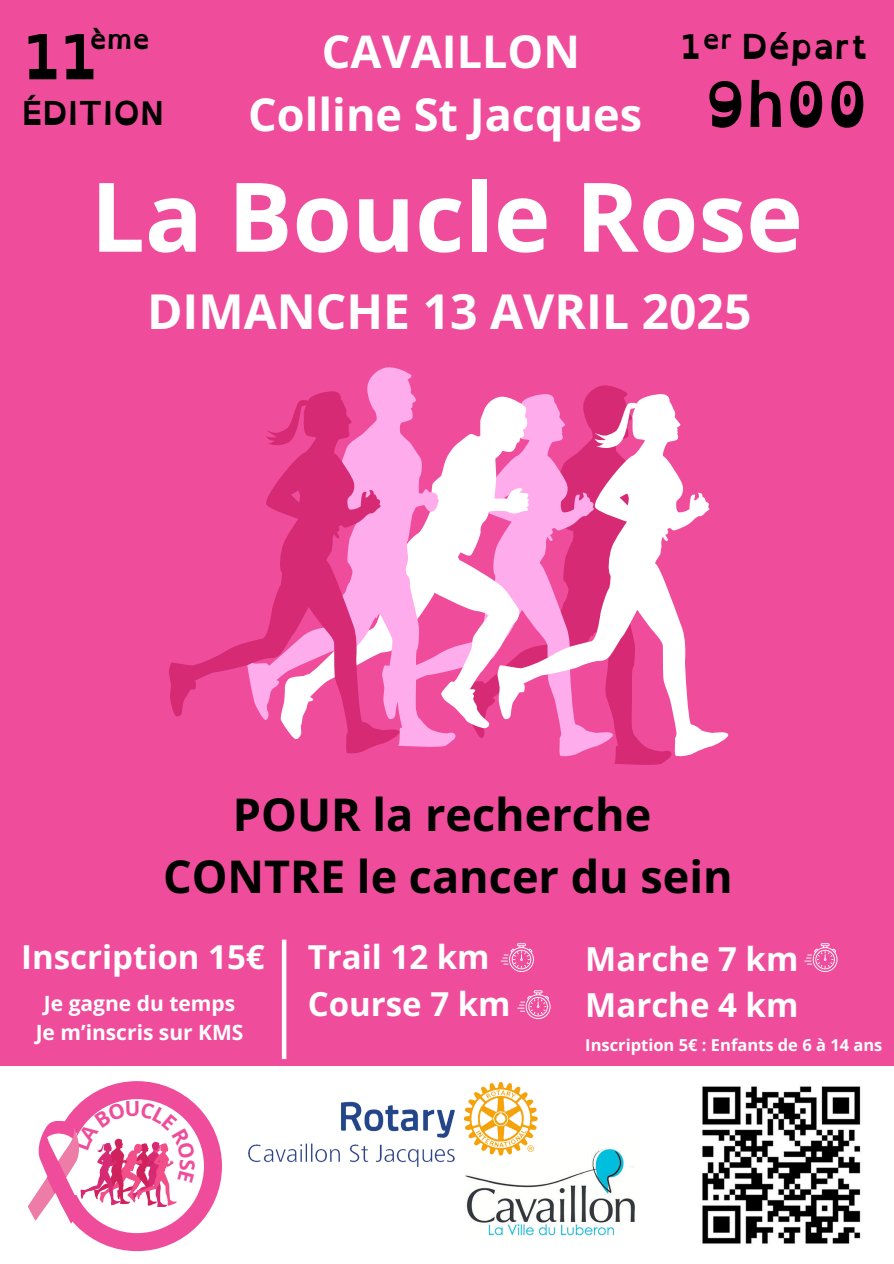
<style>
.page{position:relative;width:894px;height:1264px;background:#fff}
.page>*{position:absolute;margin:0;border:0;box-sizing:border-box;transform-origin:0 0}
.t1{font:700 96px "Open Sans";color:#fff}
.t2{font:700 63px "Open Dyslexic";color:#000}
.t3{font:700 48px "Open Sans";color:#fff}
.t4{font:700 45px/61.8px "Open Sans";color:#000;text-align:center}
.t5{font:700 45px "Open Sans";color:#fff}
.t6{font:700 34.5px "Open Dyslexic";color:#000}
.t7{font:700 33px/46.2px "Open Sans";color:#fff}
.t8{font:700 33px "Open Dyslexic";color:#000}
.t9{font:700 27px "Open Dyslexic";color:#000}
.t10{font:700 21px "Open Sans";color:#fff}
.t11{font:700 16.5px "Open Sans";color:#fff}
</style>
<div class="page">
<div style="left:0;top:0;width:893px;height:1263px;background:#ef4d9b"></div>
<svg style="left:563px;top:385px;width:108px;height:380px"></svg>
<svg style="left:529px;top:393px;width:200px;height:363px"></svg>
<svg style="left:457px;top:396px;width:72px;height:342px"></svg>
<svg style="left:367px;top:367px;width:90px;height:380px"></svg>
<svg style="left:169px;top:391px;width:232px;height:363px"></svg>
<div style="left:0;top:1065px;width:893px;height:198px;background:#fff"></div>
<img style="left:466px;top:1148px;width:169px;height:88px">
<img style="left:222px;top:1065px;width:345px;height:125px">
<hr style="left:282px;top:939px;width:4px;height:120px;background:#fff">
<svg style="left:500px;top:943px;width:33px;height:29px"></svg>
<svg style="left:517px;top:990px;width:33px;height:29px"></svg>
<svg style="left:804px;top:943px;width:33px;height:29px"></svg>
<img style="left:702px;top:1086px;width:159px;height:158px">
<svg style="left:28px;top:1081px;width:194px;height:169px"></svg>
<p class="t9" style="left:89px;top:16px;width:62px">ème</p>
<p class="t6" style="left:680px;top:16px;width:188px">1 Départ</p>
<p class="t2" style="left:704px;top:48px;width:165px">9h00</p>
<p class="t2" style="left:24px;top:0;width:76px">11</p>
<p class="t5" style="left:322px;top:20px;width:259px">CAVAILLON</p>
<p class="t8" style="left:22px;top:84px;width:143px">ÉDITION</p>
<p class="t5" style="left:248px;top:83px;width:395px">Colline St Jacques</p>
<p class="t9" style="left:702px;top:16px;width:32px">er</p>
<p class="t1" style="left:91px;top:149px;width:713px">La Boucle Rose</p>
<p class="t3" style="left:147px;top:278px;width:605px">DIMANCHE 13 AVRIL 2025</p>
<h6 class="t4" style="left:163px;top:782px;width:571px">POUR la recherche<br>CONTRE le cancer du sein</h6>
<p class="t7" style="left:21px;top:933px;width:245px">Inscription 15€</p>
<p class="t10" style="left:44px;top:988px;width:193px">Je gagne du temps</p>
<p class="t10" style="left:36px;top:1018px;width:209px">Je m’inscris sur KMS</p>
<p class="t7" style="left:307px;top:933px;width:204px">Trail 12 km<br>Course 7 km</p>
<h6 class="t7" style="left:585px;top:935px;width:214px">Marche 7 km<br>Marche 4 km</h6>
<p class="t11" style="left:585px;top:1033px;width:298px">Inscription 5€ : Enfants de 6 à 14 ans</p>
</div>
